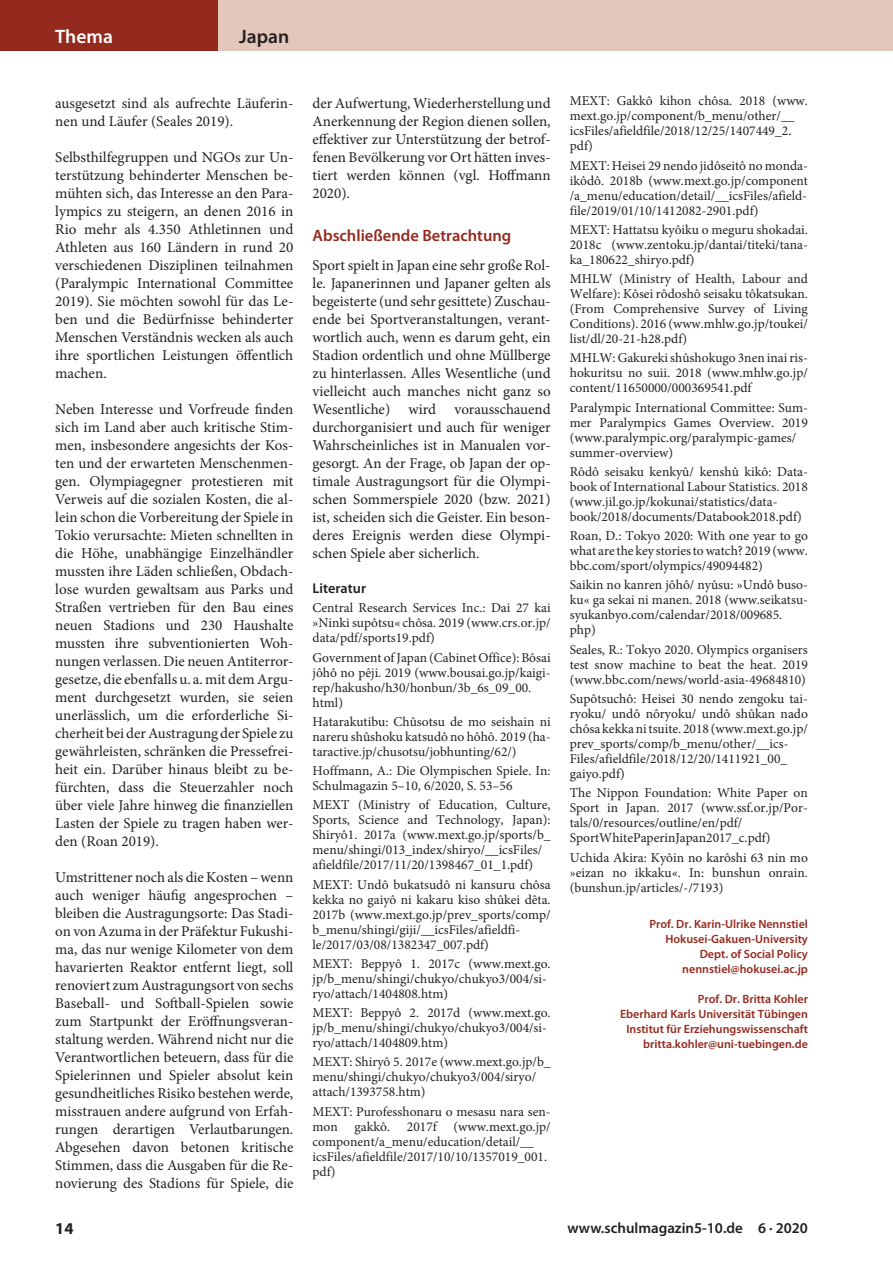
<style>
.page{position:relative;width:893px;height:1263px;background:#fff}
.page>*{position:absolute;margin:0;border:0;box-sizing:border-box;transform-origin:0 0}
.t1{font:600 19.5px "Myriad Pro";color:#fff}
.t2{font:600 19.5px "Myriad Pro";color:#231f20}
.t3{font:600 16.5px "Myriad Pro";color:#942a1e}
.t4{font:700 16.5px "Myriad Pro";color:#231f20}
.t5{font:15px/18px "Minion Pro";color:#231f20;text-align:justify}
.t6{font:600 15px "Myriad Pro";color:#231f20}
.t7{font:600 14.25px "Myriad Pro";color:#231f20}
.t8{font:13.5px/15px "Minion Pro";color:#231f20}
.t9{font:600 12px/15px "Myriad Pro";color:#942a1e;text-align:right}
</style>
<div class="page">
<div style="left:0;top:0;width:893px;height:51px;background:#e2c7ba"></div>
<div style="left:0;top:0;width:218px;height:51px;background:#942a1e"></div>
<h1 class="t1" style="left:55px;top:26px;width:59px">Thema</h1>
<h1 class="t2" style="left:239px;top:26px;width:52px">Japan</h1>
<p class="t5" style="left:55px;top:94px;width:240px">ausgesetzt sind als aufrechte Läuferin&shy;nen und Läufer (Seales 2019).</p>
<p class="t5" style="left:55px;top:148px;width:240px">Selbsthilfegruppen und NGOs zur Un&shy;terstützung behinderter Menschen be&shy;mühten sich, das Interesse an den Para&shy;lympics zu steigern, an denen 2016 in Rio mehr als 4.350 Athletinnen und Athleten aus 160 Ländern in rund 20 verschiedenen Disziplinen teilnahmen (Paralympic International Committee 2019). Sie möchten sowohl für das Le&shy;ben und die Bedürfnisse behinderter Menschen Verständnis wecken als auch ihre sportlichen Leistungen öffentlich machen.</p>
<p class="t5" style="left:55px;top:400px;width:240px">Neben Interesse und Vorfreude finden sich im Land aber auch kritische Stim&shy;men, insbesondere angesichts der Kos&shy;ten und der erwarteten Menschenmen&shy;gen. Olympiagegner protestieren mit Verweis auf die sozialen Kosten, die al&shy;lein schon die Vorbereitung der Spiele in Tokio verursachte: Mieten schnellten in die Höhe, unabhängige Einzelhändler mussten ihre Läden schließen, Obdach&shy;lose wurden gewaltsam aus Parks und Straßen vertrieben für den Bau eines neuen Stadions und 230 Haushalte mussten ihre subventionierten Woh&shy;nungen verlassen. Die neuen Antiterror&shy;gesetze, die ebenfalls u. a. mit dem Argu&shy;ment durchgesetzt wurden, sie seien unerlässlich, um die erforderliche Si&shy;cherheit bei der Austragung der Spiele zu gewährleisten, schränken die Pressefrei&shy;heit ein. Darüber hinaus bleibt zu be&shy;fürchten, dass die Steuerzahler noch über viele Jahre hinweg die finanziellen Lasten der Spiele zu tragen haben wer&shy;den (Roan 2019).</p>
<p class="t5" style="left:55px;top:868px;width:240px">Umstrittener noch als die Kosten – wenn auch weniger häufig angesprochen – bleiben die Austragungsorte: Das Stadi&shy;on von Azuma in der Präfektur Fukushi&shy;ma, das nur wenige Kilometer von dem havarierten Reaktor entfernt liegt, soll renoviert zum Austragungsort von sechs Baseball- und Softball-Spielen sowie zum Startpunkt der Eröffnungsveran&shy;staltung werden. Während nicht nur die Verantwortlichen beteuern, dass für die Spielerinnen und Spieler absolut kein gesundheitliches Risiko bestehen werde, misstrauen andere aufgrund von Erfah&shy;rungen derartigen Verlautbarungen.<br>Abgesehen davon betonen kritische Stimmen, dass die Ausgaben für die Re&shy;novierung des Stadions für Spiele, die</p>
<p class="t5" style="left:313px;top:94px;width:240px">der Aufwertung, Wiederherstellung und Anerkennung der Region dienen sollen, effektiver zur Unterstützung der betrof&shy;fenen Bevölkerung vor Ort hätten inves&shy;tiert werden können (vgl. Hoffmann 2020).</p>
<p class="t3" style="left:313px;top:226px;width:200px">Abschließende Betrachtung</p>
<p class="t5" style="left:313px;top:256px;width:240px">Sport spielt in Japan eine sehr große Rol&shy;le. Japanerinnen und Japaner gelten als begeisterte (und sehr gesittete) Zuschau&shy;ende bei Sportveranstaltungen, verant&shy;wortlich auch, wenn es darum geht, ein Stadion ordentlich und ohne Müllberge zu hinterlassen. Alles Wesentliche (und vielleicht auch manches nicht ganz so Wesentliche) wird vorausschauend durchorganisiert und auch für weniger Wahrscheinliches ist in Manualen vor&shy;gesorgt. An der Frage, ob Japan der op&shy;timale Austragungsort für die Olympi&shy;schen Sommerspiele 2020 (bzw. 2021) ist, scheiden sich die Geister. Ein beson&shy;deres Ereignis werden diese Olympi&shy;schen Spiele aber sicherlich.</p>
<p class="t7" style="left:313px;top:580px;width:55px">Literatur</p>
<p class="t8" style="left:313px;top:601px;width:240px;text-align:justify">Central Research Services Inc.: Dai 27 kai »Ninki supôtsu« chôsa. 2019 (www.crs.or.jp/ data/pdf/sports19.pdf)</p>
<p class="t8" style="left:313px;top:650px;width:240px">Government of Japan (Cabinet Office): Bôsai jôhô no pêji. 2019 (www.bousai.go.jp/kaigi&shy;rep/hakusho/h30/honbun/3b_6s_09_00. html)</p>
<p class="t8" style="left:313px;top:714px;width:240px;text-align:justify">Hatarakutibu: Chûsotsu de mo seishain ni nareru shûshoku katsudô no hôhô. 2019 (ha&shy;taractive.jp/chusotsu/jobhunting/62/)</p>
<p class="t8" style="left:313px;top:763px;width:240px">Hoffmann, A.: Die Olympischen Spiele. In:<br>Schulmagazin 5–10, 6/2020, S. 53–56</p>
<p class="t8" style="left:313px;top:798px;width:240px">MEXT (Ministry of Education, Culture, Sports, Science and Technology, Japan):<br>Shiryô1. 2017a (www.mext.go.jp/sports/b_ menu/shingi/013_index/shiryo/__icsFiles/ afieldfile/2017/11/20/1398467_01_1.pdf)</p>
<p class="t8" style="left:313px;top:877px;width:240px">MEXT: Undô bukatsudô ni kansuru chôsa kekka no gaiyô ni kakaru kiso shûkei dêta.<br>2017b (www.mext.go.jp/prev_sports/comp/ b_menu/shingi/giji/__icsFiles/afieldfi&shy;le/2017/03/08/1382347_007.pdf)</p>
<p class="t8" style="left:313px;top:956px;width:240px">MEXT: Beppyô 1. 2017c (www.mext.go. jp/b_menu/shingi/chukyo/chukyo3/004/si&shy;ryo/attach/1404808.htm)</p>
<p class="t8" style="left:313px;top:1005px;width:240px">MEXT: Beppyô 2. 2017d (www.mext.go. jp/b_menu/shingi/chukyo/chukyo3/004/si&shy;ryo/attach/1404809.htm)</p>
<p class="t8" style="left:313px;top:1054px;width:240px">MEXT: Shiryô 5. 2017e (www.mext.go.jp/b_ menu/shingi/chukyo/chukyo3/004/siryo/ attach/1393758.htm)</p>
<p class="t8" style="left:313px;top:1104px;width:240px">MEXT: Purofesshonaru o mesasu nara sen&shy;mon gakkô. 2017f (www.mext.go.jp/ component/a_menu/education/detail/__ icsFiles/afieldfile/2017/10/10/1357019_001. pdf)</p>
<p class="t8" style="left:570px;top:94px;width:240px">MEXT: Gakkô kihon chôsa. 2018 (www. mext.go.jp/component/b_menu/other/__ icsFiles/afieldfile/2018/12/25/1407449_2. pdf)</p>
<p class="t8" style="left:570px;top:158px;width:240px;text-align:justify">MEXT: Heisei 29 nendo jidôseitô no monda&shy;ikôdô. 2018b (www.mext.go.jp/component /a_menu/education/detail/__icsFiles/afield&shy;file/2019/01/10/1412082-2901.pdf)</p>
<p class="t8" style="left:570px;top:222px;width:240px;text-align:justify">MEXT: Hattatsu kyôiku o meguru shokadai.<br>2018c (www.zentoku.jp/dantai/titeki/tana&shy;ka_180622_shiryo.pdf)</p>
<p class="t8" style="left:570px;top:271px;width:240px;text-align:justify">MHLW (Ministry of Health, Labour and Welfare): Kôsei rôdoshô seisaku tôkatsukan. (From Comprehensive Survey of Living Conditions). 2016 (www.mhlw.go.jp/toukei/ list/dl/20-21-h28.pdf)</p>
<p class="t8" style="left:570px;top:351px;width:240px;text-align:justify">MHLW: Gakureki shûshokugo 3nen inai ris&shy;hokuritsu no suii. 2018 (www.mhlw.go.jp/ content/11650000/000369541.pdf</p>
<p class="t8" style="left:570px;top:400px;width:240px">Paralympic International Committee: Sum&shy;mer Paralympics Games Overview. 2019 (www.paralympic.org/paralympic-games/ summer-overview)</p>
<p class="t8" style="left:570px;top:464px;width:240px">Rôdô seisaku kenkyû/ kenshû kikô: Data&shy;book of International Labour Statistics. 2018 (www.jil.go.jp/kokunai/statistics/data&shy;book/2018/documents/Databook2018.pdf)</p>
<p class="t8" style="left:570px;top:528px;width:240px;text-align:justify">Roan, D.: Tokyo 2020: With one year to go what are the key stories to watch? 2019 (www. bbc.com/sport/olympics/49094482)</p>
<p class="t8" style="left:570px;top:578px;width:240px">Saikin no kanren jôhô/ nyûsu: »Undô buso&shy;ku« ga sekai ni manen. 2018 (www.seikatsu&shy;syukanbyo.com/calendar/2018/009685. php)</p>
<p class="t8" style="left:570px;top:642px;width:240px;text-align:justify">Seales, R.: Tokyo 2020. Olympics organisers test snow machine to beat the heat. 2019 (www.bbc.com/news/world-asia-49684810)</p>
<p class="t8" style="left:570px;top:691px;width:240px">Supôtsuchô: Heisei 30 nendo zengoku tai&shy;ryoku/ undô nôryoku/ undô shûkan nado chôsa kekka ni tsuite. 2018 (www.mext.go.jp/ prev_sports/comp/b_menu/other/__ics-Files/afieldfile/2018/12/20/1411921_00_ gaiyo.pdf)</p>
<p class="t8" style="left:570px;top:785px;width:240px">The Nippon Foundation: White Paper on Sport in Japan. 2017 (www.ssf.or.jp/Por&shy;tals/0/resources/outline/en/pdf/ SportWhitePaperinJapan2017_c.pdf)</p>
<p class="t8" style="left:570px;top:850px;width:240px;text-align:justify">Uchida Akira: Kyôin no karôshi 63 nin mo »eizan no ikkaku«. In: bunshun onrain. (bunshun.jp/articles/-/7193)</p>
<p class="t9" style="left:649px;top:917px;width:160px">Prof. Dr. Karin-Ulrike Nennstiel<br>Hokusei-Gakuen-University<br>Dept. of Social Policy nennstiel@hokusei.ac.jp</p>
<p class="t9" style="left:620px;top:992px;width:189px">Prof. Dr. Britta Kohler<br>Eberhard Karls Universität Tübingen Institut für Erziehungswissenschaft britta.kohler@uni-tuebingen.de</p>
<p class="t4" style="left:55px;top:1219px;width:20px">14</p>
<p class="t6" style="left:567px;top:1219px;width:242px">www.schulmagazin5-10.de 6 · 2020</p>
</div>
